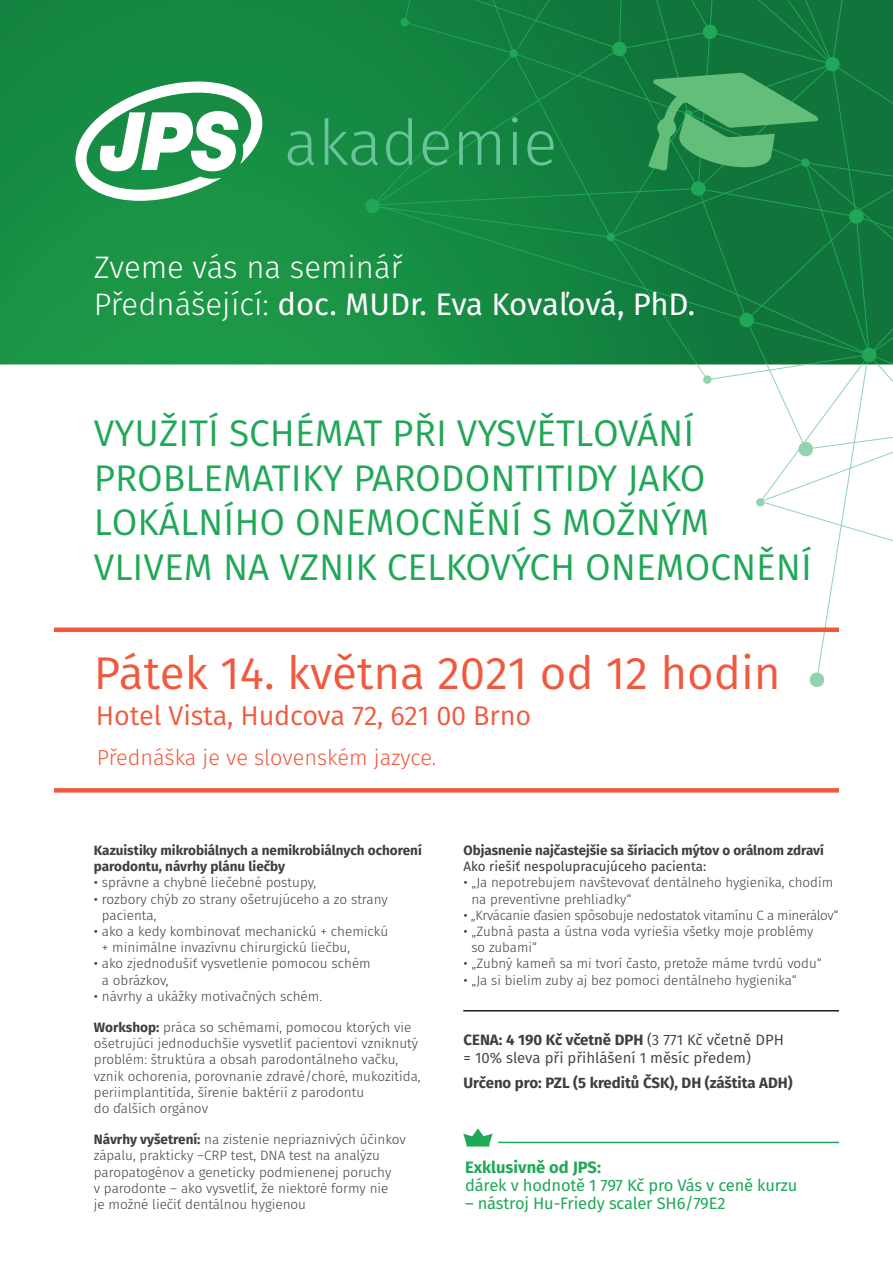
<style>
.page{position:relative;width:893px;height:1263px;background:#fff}
.page>*{position:absolute;margin:0;border:0;box-sizing:border-box;transform-origin:0 0}
.t1{font:300 63.15px "Fira Sans";color:#69c49b}
.t2{font:45.9px "Fira Sans";color:#f0593e}
.t3{font:37.05px/44.5px "Fira Sans";color:#20a757}
.t4{font:300 31.05px/37.3px "Fira Sans";color:#fff}
.t5{font:27.15px "Fira Sans";letter-spacing:-.005em;color:#f0593e}
.t6{font:300 21.75px "Fira Sans";color:#f0593e}
.t7{font:16.5px "Fira Sans";letter-spacing:-.01em;color:#20a757}
.t8{font:700 16.5px "Fira Sans";color:#20a757}
.t9{font:15px/18px "Fira Sans";color:#3e3e3f}
.t10{font:700 15px "Fira Sans";color:#3e3e3f}
.t11{font:300 13.5px/16.2px "Fira Sans";color:#3e3e3f}
.t12{font:700 13.5px/16.2px "Fira Sans";color:#3e3e3f}
.t13{font:300 13.5px "Fira Sans";letter-spacing:-.025em;color:#3e3e3f}
.t14{font:13.5px "Fira Sans";color:#3e3e3f}
.s1{font-weight:400}
.s2{font-weight:700}
</style>
<div class="page">
<div style="left:0;top:0;width:893px;height:365px;background:#179144"></div>
<svg style="left:365px;top:0;width:528px;height:687px"></svg>
<svg style="left:75px;top:81px;width:188px;height:120px"></svg>
<hr style="left:463px;top:1010px;width:376px;height:1px;background:#231f20">
<hr style="left:498px;top:1142px;width:341px;height:1px;background:#20a757">
<svg style="left:463px;top:1128px;width:30px;height:18px"></svg>
<div style="left:54px;top:627px;width:785px;height:5px;background:#f0593e"></div>
<div style="left:54px;top:788px;width:785px;height:5px;background:#f0593e"></div>
<h1 class="t1" style="left:284px;top:98px;width:275px">akademie</h1>
<h3 class="t4" style="left:94px;top:248px;width:603px">Zveme vás na seminář<br>Přednášející: <span class="s1">doc. MUDr. Eva Kovaľová, PhD.</span></h3>
<h3 class="t3" style="left:94px;top:411px;width:720px">VYUŽITÍ SCHÉMAT PŘI VYSVĚTLOVÁNÍ PROBLEMATIKY PARODONTITIDY JAKO LOKÁLNÍHO ONEMOCNĚNÍ S MOŽNÝM VLIVEM NA VZNIK CELKOVÝCH ONEMOCNĚNÍ</h3>
<h2 class="t2" style="left:94px;top:640px;width:688px">Pátek 14. května 2021 od 12 hodin</h2>
<h3 class="t5" style="left:96px;top:696px;width:437px">Hotel Vista, Hudcova 72, 621 00 Brno</h3>
<h3 class="t6" style="left:97px;top:741px;width:341px">Přednáška je ve slovenském jazyce.</h3>
<p class="t12" style="left:94px;top:841px;width:330px">Kazuistiky mikrobiálnych a nemikrobiálnych ochorení parodontu, návrhy plánu liečby</p>
<p class="t11" style="left:94px;top:874px;width:224px"><span class="s1">•</span> správne a chybné liečebné postupy,</p>
<p class="t11" style="left:102px;top:891px;width:287px;text-indent:-8px"><span class="s1">•</span> rozbory chýb zo strany ošetrujúceho a zo strany pacienta,</p>
<p class="t11" style="left:102px;top:923px;width:288px;text-indent:-8px"><span class="s1">•</span> ako a kedy kombinovať mechanickú + chemickú + minimálne invazívnu chirurgickú liečbu,</p>
<p class="t11" style="left:102px;top:955px;width:270px;text-indent:-8px"><span class="s1">•</span> ako zjednodušiť vysvetlenie pomocou schém a obrázkov,</p>
<p class="t11" style="left:94px;top:988px;width:230px"><span class="s1">•</span> návrhy a ukážky motivačných schém.</p>
<p class="t11" style="left:94px;top:1019px;width:328px"><span class="s2">Workshop:</span> práca so schémami, pomocou ktorých vie ošetrujúci jednoduchšie vysvetliť pacientovi vzniknutý problém: štruktúra a obsah parodontálneho vačku, vznik ochorenia, porovnanie zdravé/choré, mukozitída, periimplantitída, šírenie baktérií z parodontu<br>do ďalších orgánov</p>
<p class="t11" style="left:94px;top:1131px;width:314px"><span class="s2">Návrhy vyšetrení:</span> na zistenie nepriaznivých účinkov zápalu, prakticky –CRP test, DNA test na analýzu paropatogénov a geneticky podmienenej poruchy<br>v parodonte – ako vysvetliť, že niektoré formy nie<br>je možné liečiť dentálnou hygienou</p>
<p class="t12" style="left:463px;top:841px;width:362px">Objasnenie najčastejšie sa šíriacich mýtov o orálnom zdraví</p>
<p class="t14" style="left:463px;top:856px;width:244px">Ako riešiť nespolupracujúceho pacienta:</p>
<p class="t11" style="left:471px;top:874px;width:363px;text-indent:-8px"><span class="s1">•</span> „Ja nepotrebujem navštevovať dentálneho hygienika, chodím na preventívne prehliadky“</p>
<p class="t13" style="left:463px;top:905px;width:376px"><span class="s1">•</span> „Krvácanie ďasien spôsobuje nedostatok vitamínu C a minerálov“</p>
<p class="t11" style="left:471px;top:923px;width:344px;text-indent:-8px"><span class="s1">•</span> „Zubná pasta a ústna voda vyriešia všetky moje problémy so zubami“</p>
<p class="t11" style="left:463px;top:955px;width:360px"><span class="s1">•</span> „Zubný kameň sa mi tvorí často, pretože máme tvrdú vodu“</p>
<p class="t11" style="left:463px;top:972px;width:335px"><span class="s1">•</span> „Ja si bielim zuby aj bez pomoci dentálneho hygienika“</p>
<p class="t9" style="left:463px;top:1030px;width:322px"><span class="s2">CENA: 4 190 Kč včetně DPH</span> (3 771 Kč včetně DPH = 10% sleva při přihlášení 1 měsíc předem)</p>
<p class="t10" style="left:463px;top:1070px;width:331px">Určeno pro: PZL (5 kreditů ČSK), DH (záštita ADH)</p>
<p class="t8" style="left:465px;top:1153px;width:137px">Exklusivně od JPS:</p>
<p class="t7" style="left:465px;top:1172px;width:334px">dárek v hodnotě 1 797 Kč pro Vás v ceně kurzu</p>
<p class="t7" style="left:465px;top:1191px;width:262px">– nástroj Hu-Friedy scaler SH6/79E2</p>
</div>
